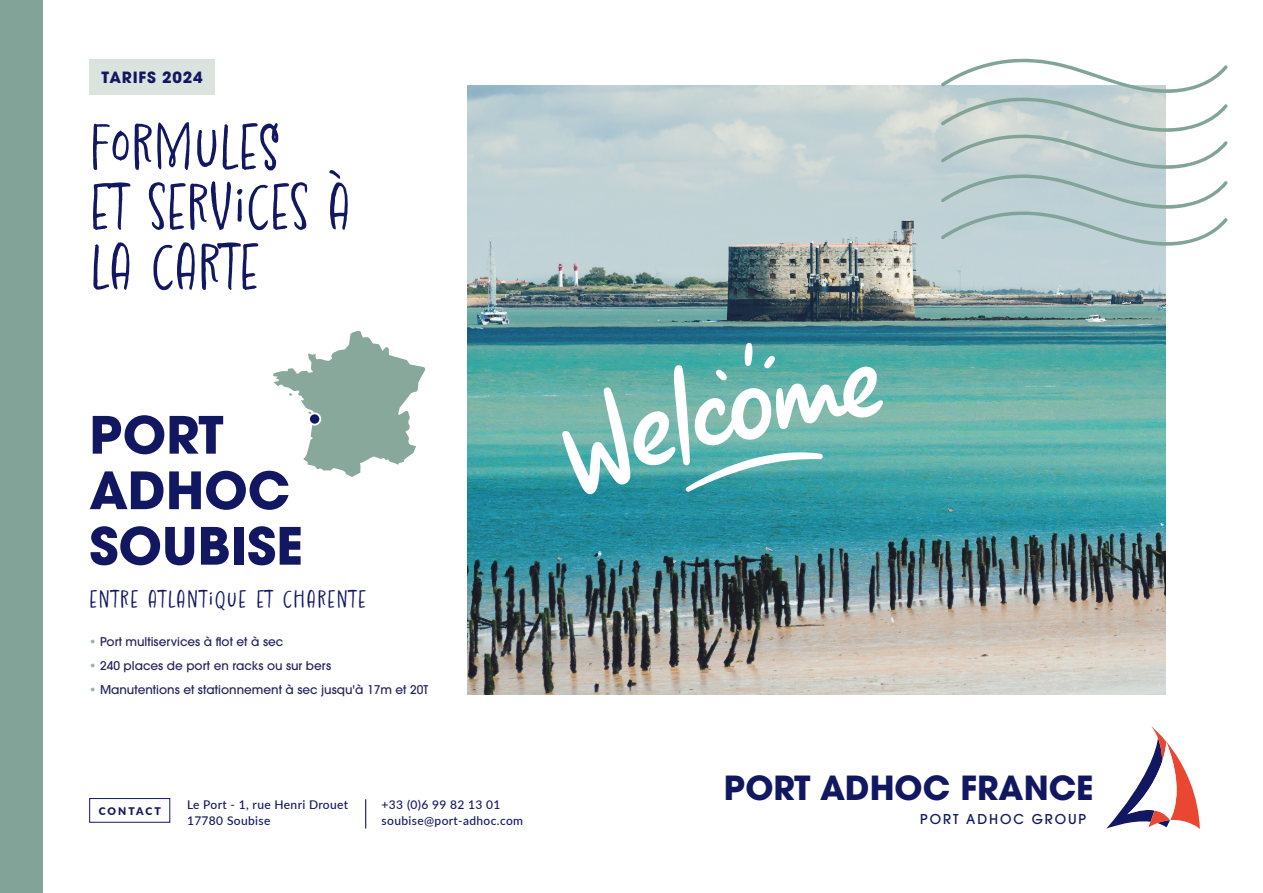
<style>
.page{position:relative;width:1263px;height:893px;background:#fff}
.page>*{position:absolute;margin:0;border:0;box-sizing:border-box;transform-origin:0 0}
.t1{font:75px/60px "Hey Eloise";color:#121761}
.t2{font:700 51px/55.5px "ITC Avant Garde Pro";color:#121761}
.t3{font:700 33px "ITC Avant Garde Pro";color:#121761}
.t4{font:28.5px "Hey Eloise";letter-spacing:.04em;color:#121761;scale:1.06 1}
.t5{font:700 15.45px "ITC Avant Garde Pro";letter-spacing:.05em;color:#121761}
.t6{font:500 13.5px "ITC Avant Garde Pro";letter-spacing:.14em;color:#121761}
.t7{font:500 12px "ITC Avant Garde Pro";color:#24245b}
.t8{font:500 12px/16.5px "Lato";letter-spacing:.03em;color:#121761}
.t9{font:900 10.5px "Lato";letter-spacing:.19em;color:#121761}
.s1{color:#98b2a9}
</style>
<div class="page">
<div style="left:0;top:0;width:43px;height:893px;background:#82a498"></div>
<svg style="left:1106px;top:726px;width:94px;height:103px"></svg>
<svg style="left:273px;top:331px;width:153px;height:146px"></svg>
<div style="left:309px;top:413px;width:11px;height:12px;background:#121761;border-radius:50%"></div>
<div style="left:308px;top:412px;width:13px;height:14px;border:2px solid #fff;border-radius:50%"></div>
<img style="left:468px;top:85px;width:697px;height:609px">
<svg style="left:562px;top:343px;width:321px;height:152px"></svg>
<svg style="left:941px;top:58px;width:287px;height:193px"></svg>
<div style="left:89px;top:59px;width:126px;height:36px;background:#dbe3df"></div>
<div style="left:89px;top:798px;width:81px;height:25px;border:1px solid #121761"></div>
<svg style="left:365px;top:799px;width:1px;height:29px"></svg>
<p class="t5" style="left:101px;top:67px;width:103px">TARIFS 2024</p>
<p class="t1" style="left:89px;top:117px;width:192px">FORMULES</p>
<p class="t1" style="left:89px;top:177px;width:263px">ET SERVICES À<br>LA CARTE</p>
<p class="t2" style="left:89px;top:407px;width:215px">PORT<br>ADHOC<br>SOUBISE</p>
<p class="t4" style="left:89px;top:585px;width:262px">ENTRE ATLANTIQUE ET CHARENTE</p>
<p class="t7" style="left:89px;top:634px;width:196px"><span class="s1">•</span> Port multiservices à flot et à sec</p>
<p class="t7" style="left:89px;top:658px;width:243px"><span class="s1">•</span> 240 places de port en racks ou sur bers</p>
<p class="t7" style="left:89px;top:682px;width:341px"><span class="s1">•</span> Manutentions et stationnement à sec jusqu'à 17m et 20T</p>
<p class="t9" style="left:99px;top:803px;width:64px">CONTACT</p>
<p class="t8" style="left:382px;top:796px;width:143px">+33 (0)6 99 82 13 01 soubise@port-adhoc.com</p>
<p class="t8" style="left:187px;top:796px;width:163px">Le Port - 1, rue Henri Drouet<br>17780 Soubise</p>
<p class="t3" style="left:724px;top:765px;width:371px">PORT ADHOC FRANCE</p>
<p class="t6" style="left:920px;top:810px;width:167px">PORT ADHOC GROUP</p>
</div>
